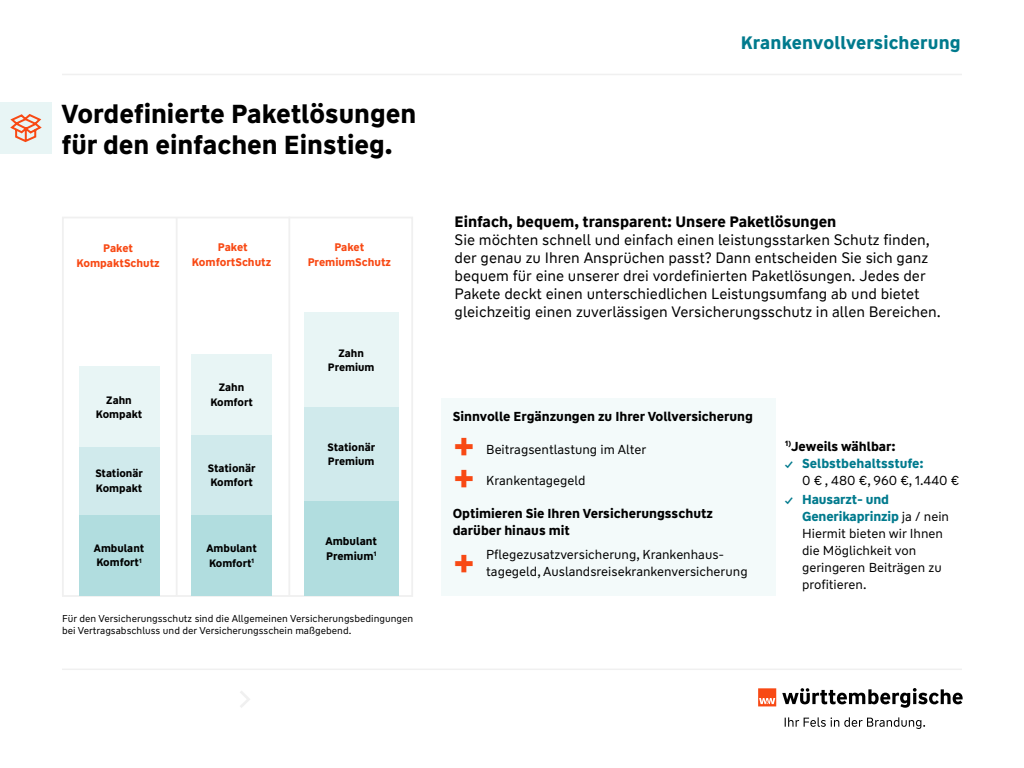
<style>
.page{position:relative;width:1024px;height:768px;background:#fff}
.page>*{position:absolute;margin:0;border:0;box-sizing:border-box;transform-origin:0 0}
.Headline_Titel_flexi{font:700 37.5px "WW Type";color:#f84914}
.t1{font:700 26px/31.2px "WW Type";color:#000}
.t2{font:700 18px "WW Type";letter-spacing:.01em;color:#007a8d}
._01_4_Einleitungstex{font:15px/18px "WW Type Office";color:#000}
.Fließtext{font:13px/17px "WW Type";color:#000}
.Fließtext-2{font:700 13px/17px "WW Type";color:#000}
.t3{font:700 13px/17px "WW Type";color:#007a8d}
.Rubrik_im_Kasten{font:700 13px "WW Type";color:#000}
.Rubrik_im_Kasten-2{font:700 11px/15px "WW Type";color:#f84914;text-align:center}
.Rubrik_im_Kasten-3{font:700 11px/15px "WW Type";color:#000}
.Rubrik_im_Kasten-4{font:700 10.7px/14.3px "WW Type";color:#000}
.Fließtext-3{font:10px/12px "WW Type";color:#000}
.s1{font-weight:700}
.s2{font-size:9px}
.s3{font-weight:400;color:#000}
.s4{font-weight:700;font-size:9px;color:#007a8d}
.s5{font-weight:700;color:#007a8d}
</style>
<div class="page">
<hr style="left:62px;top:74px;width:900px;height:1px;background:#f0f0f0">
<hr style="left:62px;top:669px;width:900px;height:1px;background:#f0f0f0">
<svg style="left:785px;top:717px;width:140px;height:12px"></svg>
<svg style="left:782px;top:688px;width:181px;height:20px"></svg>
<svg style="left:758px;top:688px;width:18px;height:18px"></svg>
<div style="left:62px;top:217px;width:351px;height:380px;border:2px solid #f0f0f0"></div>
<hr style="left:288px;top:217px;width:2px;height:378px;background:#f0f0f0">
<div style="left:304px;top:407px;width:94px;height:94px;background:#d0eaec"></div>
<div style="left:304px;top:313px;width:94px;height:94px;background:#e8f5f5"></div>
<div style="left:304px;top:501px;width:94px;height:94px;background:#b1dddf"></div>
<div style="left:191px;top:435px;width:81px;height:80px;background:#d0eaec"></div>
<div style="left:191px;top:354px;width:81px;height:81px;background:#e8f5f5"></div>
<div style="left:191px;top:515px;width:81px;height:81px;background:#b1dddf"></div>
<div style="left:79px;top:441px;width:80px;height:80px;background:#d0eaec"></div>
<div style="left:79px;top:366px;width:80px;height:81px;background:#e8f5f5"></div>
<div style="left:79px;top:515px;width:80px;height:80px;background:#b1dddf"></div>
<div style="left:0;top:102px;width:52px;height:52px;background:#e8f5f5"></div>
<svg style="left:10px;top:114px;width:32px;height:29px"></svg>
<hr style="left:176px;top:217px;width:2px;height:379px;background:#f0f0f0">
<svg style="left:240px;top:691px;width:10px;height:17px"></svg>
<div style="left:442px;top:398px;width:334px;height:197px;background:#f3fafa"></div>
<p class="t1" style="left:62px;top:98px;width:356px">Vordefinierte Paketlösungen für den einfachen Einstieg.</p>
<p class="Rubrik_im_Kasten-2" style="left:76px;top:240px;width:85px">Paket<br>KompaktSchutz</p>
<p class="Rubrik_im_Kasten-2" style="left:192px;top:240px;width:81px">Paket<br>KomfortSchutz</p>
<p class="Rubrik_im_Kasten-2" style="left:308px;top:240px;width:85px">Paket<br>PremiumSchutz</p>
<p class="Rubrik_im_Kasten-4" style="left:338px;top:346px;width:27px">Zahn</p>
<p class="Rubrik_im_Kasten-4" style="left:328px;top:360px;width:48px">Premium</p>
<p class="Rubrik_im_Kasten-4" style="left:106px;top:393px;width:27px">Zahn</p>
<p class="Rubrik_im_Kasten-4" style="left:96px;top:407px;width:48px">Kompakt</p>
<p class="Rubrik_im_Kasten-4" style="left:219px;top:381px;width:27px">Zahn</p>
<p class="Rubrik_im_Kasten-4" style="left:210px;top:395px;width:44px">Komfort</p>
<p class="Rubrik_im_Kasten-4" style="left:95px;top:467px;width:49px">Stationär</p>
<p class="Rubrik_im_Kasten-4" style="left:96px;top:481px;width:48px">Kompakt</p>
<p class="Rubrik_im_Kasten-4" style="left:208px;top:461px;width:49px">Stationär</p>
<p class="Rubrik_im_Kasten-4" style="left:210px;top:475px;width:44px">Komfort</p>
<p class="Rubrik_im_Kasten-4" style="left:328px;top:440px;width:49px">Stationär</p>
<p class="Rubrik_im_Kasten-4" style="left:328px;top:454px;width:48px">Premium</p>
<p class="Rubrik_im_Kasten-4" style="left:94px;top:541px;width:52px">Ambulant<br>Komfort<sup>1</sup></p>
<p class="Rubrik_im_Kasten-4" style="left:206px;top:542px;width:52px">Ambulant<br>Komfort<sup>1</sup></p>
<p class="Rubrik_im_Kasten-3" style="left:325px;top:534px;width:53px">Ambulant<br>Premium<sup>1</sup></p>
<p class="Fließtext-3" style="left:62px;top:612px;width:353px">Für den Versicherungsschutz sind die Allgemeinen Versicherungsbedingungen bei Vertragsabschluss und der Versicherungsschein maßgebend.</p>
<p class="t2" style="left:741px;top:30px;width:221px">Krankenvollversicherung</p>
<p class="_01_4_Einleitungstex" style="left:455px;top:213px;width:488px"><span class="s1">Einfach, bequem, transparent: Unsere Paketlösungen<br></span>Sie möchten schnell und einfach einen leistungsstarken Schutz finden, der genau zu Ihren Ansprüchen passt? Dann entscheiden Sie sich ganz bequem für eine unserer drei vordefinierten Paketlösungen. Jedes der Pakete deckt einen unterschiedlichen Leistungsumfang ab und bietet gleichzeitig einen zuverlässigen Versicherungsschutz in allen Bereichen.</p>
<p class="Fließtext-2" style="left:453px;top:408px;width:302px">Sinnvolle Ergänzungen zu Ihrer Vollversicherung</p>
<p class="Headline_Titel_flexi" style="left:453px;top:421px;width:24px">+</p>
<p class="Fließtext" style="left:486px;top:441px;width:162px">Beitragsentlastung im Alter</p>
<p class="Headline_Titel_flexi" style="left:453px;top:452px;width:24px">+</p>
<p class="Fließtext" style="left:486px;top:473px;width:101px">Krankentagegeld</p>
<p class="Fließtext-2" style="left:453px;top:505px;width:262px">Optimieren Sie Ihren Versicherungsschutz darüber hinaus mit</p>
<p class="Headline_Titel_flexi" style="left:453px;top:537px;width:24px">+</p>
<p class="Fließtext" style="left:486px;top:546px;width:263px">Pflegezusatzversicherung, Krankenhaus&shy;tagegeld, Auslandsreisekrankenversicherung</p>
<p class="Rubrik_im_Kasten" style="left:785px;top:437px;width:112px"><sup>1)</sup>Jeweils wählbar:</p>
<p class="t3" style="left:802px;top:455px;width:159px;text-indent:-17px"><span class="s2">✓</span> Selbstbehaltsstufe:<br><span class="s3">0 € , 480 €, 960 €, 1.440 €</span></p>
<p class="Fließtext" style="left:802px;top:491px;width:149px;text-indent:-17px"><span class="s4">✓</span> <span class="s5">Hausarzt- und<br>Generikaprinzip</span> ja / nein<br>Hiermit bieten wir Ihnen die Möglichkeit von geringeren Beiträgen zu profitieren.</p>
</div>
